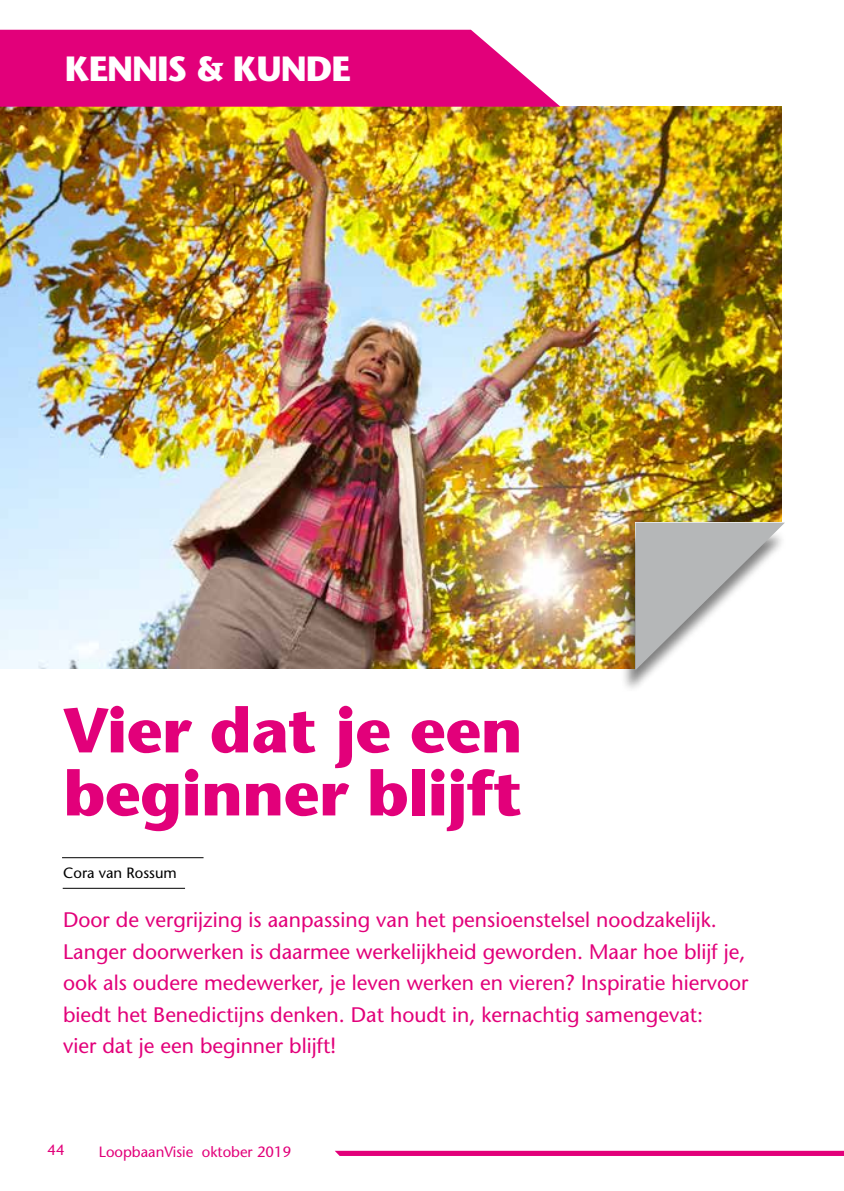
<style>
.page{position:relative;width:844px;height:1191px;background:#fff}
.page>*{position:absolute;margin:0;border:0;box-sizing:border-box;transform-origin:0 0}
.t1{font:700 63px/63px "Stone Sans";letter-spacing:-.01em;color:#e2007a}
.t2{font:700 35px "Stone Sans";letter-spacing:-.03em;color:#fff}
.t3{font:21px/31.5px "Stone Sans";color:#e2007a}
.t4{font:14.88px "Stone Sans";color:#e2007a}
.t5{font:14.88px "Stone Sans";color:#000}
</style>
<div class="page">
<svg style="left:335px;top:1150px;width:508px;height:6px;background:#e5248c"></svg>
<img style="left:0;top:107px;width:781px;height:561px">
<hr style="left:62px;top:857px;width:141px;height:1px;background:#000">
<hr style="left:63px;top:888px;width:122px;height:1px;background:#000">
<div style="left:620px;top:529px;width:167px;height:165px;background:#000;opacity:.5"></div>
<svg style="left:635px;top:522px;width:149px;height:148px"></svg>
<svg style="left:0;top:30px;width:560px;height:77px;background:#e31283"></svg>
<h2 class="t2" style="left:65px;top:46px;width:287px">KENNIS &amp; KUNDE</h2>
<h1 class="t1" style="left:63px;top:698px;width:460px">Vier dat je een beginner blijft</h1>
<p class="t5" style="left:63px;top:863px;width:115px">Cora van Rossum</p>
<p class="t3" style="left:63px;top:904px;width:686px">Door de vergrijzing is aanpassing van het pensioenstelsel noodzakelijk.<br>Langer doorwerken is daarmee werkelijkheid geworden. Maar hoe blijf je, ook als oudere medewerker, je leven werken en vieren? Inspiratie hiervoor biedt het Benedictijns denken. Dat houdt in, kernachtig samengevat:<br>vier dat je een beginner blijft!</p>
<p class="t4" style="left:47px;top:1141px;width:19px">44</p>
<p class="t4" style="left:99px;top:1142px;width:194px">LoopbaanVisie oktober 2019</p>
</div>
